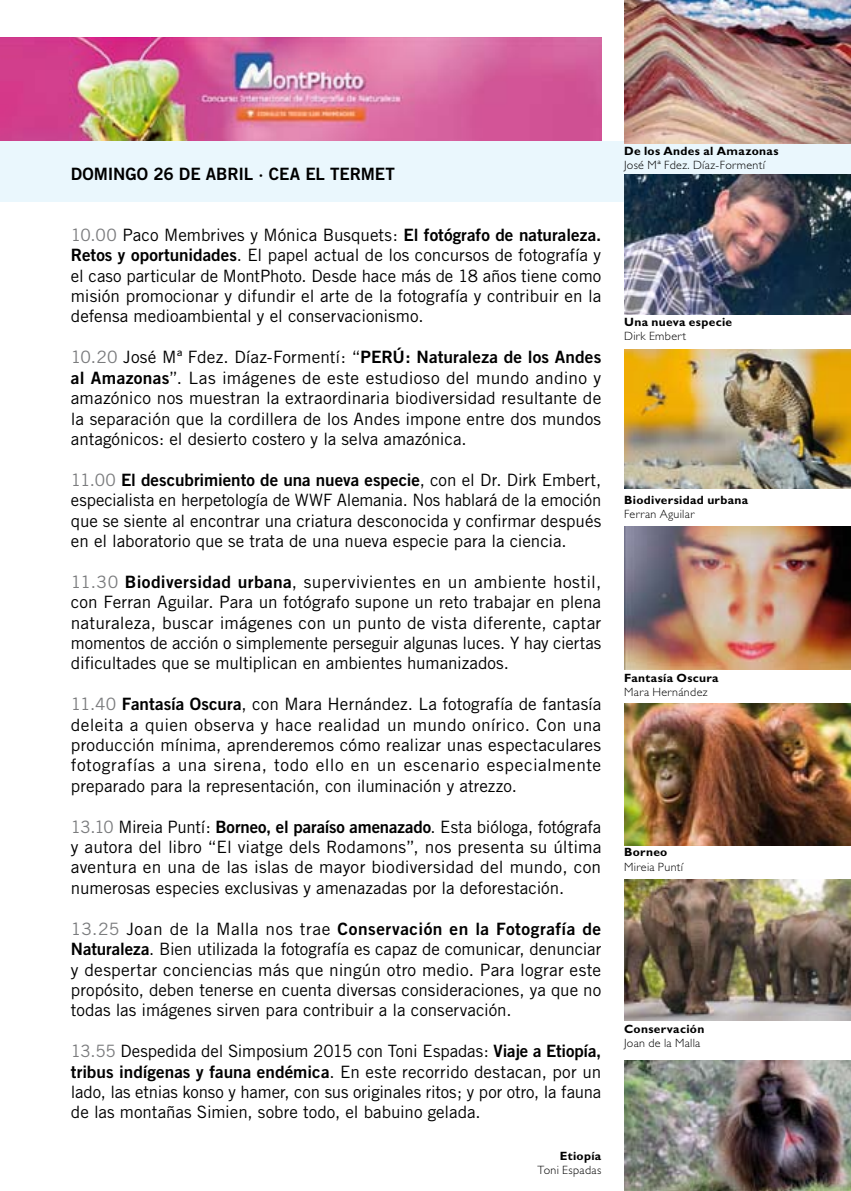
<style>
.page{position:relative;width:851px;height:1191px;background:#fff}
.page>*{position:absolute;margin:0;border:0;box-sizing:border-box;transform-origin:0 0}
.t1{font:17px/20.4px "Trade Gothic";color:#000;text-align:justify}
.t2{font:17px "Trade Gothic Bold Two";letter-spacing:.005em;color:#000}
.t3{font:17px "Trade Gothic Bold Two";letter-spacing:.03em;color:#000}
.t4{font:300 12px "Gill Sans";letter-spacing:.03em;color:#000}
.t5{font:700 12px "Gill Sans";letter-spacing:.03em;color:#000}
.s1{color:#7a7b7d}
.s2{font-family:"Trade Gothic Bold Two"}
.s3{font-family:"Trade Gothic";color:#7a7b7d}
.s4{font-family:"Trade Gothic"}
</style>
<div class="page">
<img style="left:0;top:38px;width:601px;height:103px">
<div style="left:0;top:141px;width:850px;height:60px;background:#eaf7fd"></div>
<img style="left:624px;top:703px;width:226px;height:142px">
<img style="left:624px;top:1060px;width:226px;height:131px">
<img style="left:624px;top:526px;width:226px;height:143px">
<img style="left:624px;top:0;width:226px;height:143px">
<img style="left:624px;top:879px;width:226px;height:141px">
<img style="left:624px;top:175px;width:226px;height:139px">
<img style="left:624px;top:349px;width:226px;height:139px">
<p class="t2" style="left:71px;top:163px;width:325px">DOMINGO 26 DE ABRIL · CEA EL TERMET</p>
<p class="t1" style="left:71px;top:224px;width:532px"><span class="s1">10.00</span> Paco Membrives y Mónica Busquets: <span class="s2">El fotógrafo de naturaleza.<br>Retos y oportunidades</span>. El papel actual de los concursos de fotografía y el caso particular de MontPhoto. Desde hace más de 18 años tiene como misión promocionar y difundir el arte de la fotografía y contribuir en la defensa medioambiental y el conservacionismo.</p>
<p class="t1" style="left:71px;top:347px;width:532px"><span class="s1">10.20</span> José Mª Fdez. Díaz-Formentí: “<span class="s2">PERÚ: Naturaleza de los Andes al Amazonas</span>”. Las imágenes de este estudioso del mundo andino y amazónico nos muestran la extraordinaria biodiversidad resultante de la separación que la cordillera de los Andes impone entre dos mundos antagónicos: el desierto costero y la selva amazónica.</p>
<p class="t2" style="left:71px;top:469px;width:532px"><span class="s3">11.00</span> El descubrimiento de una nueva especie<span class="s4">, con el Dr. Dirk Embert,</span></p>
<p class="t1" style="left:71px;top:489px;width:532px">especialista en herpetología de WWF Alemania. Nos hablará de la emoción que se siente al encontrar una criatura desconocida y confirmar después en el laboratorio que se trata de una nueva especie para la ciencia.</p>
<p class="t1" style="left:71px;top:571px;width:532px"><span class="s1">11.30</span> <span class="s2">Biodiversidad urbana</span>, supervivientes en un ambiente hostil, con Ferran Aguilar. Para un fotógrafo supone un reto trabajar en plena naturaleza, buscar imágenes con un punto de vista diferente, captar momentos de acción o simplemente perseguir algunas luces. Y hay ciertas dificultades que se multiplican en ambientes humanizados.</p>
<p class="t1" style="left:71px;top:693px;width:531px"><span class="s1">11.40</span> <span class="s2">Fantasía Oscura</span>, con Mara Hernández. La fotografía de fantasía deleita a quien observa y hace realidad un mundo onírico. Con una producción mínima, aprenderemos cómo realizar unas espectaculares fotografías a una sirena, todo ello en un escenario especialmente preparado para la representación, con iluminación y atrezzo.</p>
<p class="t1" style="left:71px;top:816px;width:532px"><span class="s1">13.10</span> Mireia Puntí: <span class="s2">Borneo, el paraíso amenazado</span>. Esta bióloga, fotógrafa y autora del libro “El viatge dels Rodamons”, nos presenta su última aventura en una de las islas de mayor biodiversidad del mundo, con numerosas especies exclusivas y amenazadas por la deforestación.</p>
<p class="t3" style="left:71px;top:918px;width:531px"><span class="s3">13.25</span> <span class="s4">Joan de la Malla nos trae</span> Conservación en la Fotografía de</p>
<p class="t1" style="left:71px;top:938px;width:532px"><span class="s2">Naturaleza</span>. Bien utilizada la fotografía es capaz de comunicar, denunciar y despertar conciencias más que ningún otro medio. Para lograr este propósito, deben tenerse en cuenta diversas consideraciones, ya que no todas las imágenes sirven para contribuir a la conservación.</p>
<p class="t1" style="left:71px;top:1040px;width:532px"><span class="s1">13.55</span> Despedida del Simposium 2015 con Toni Espadas: <span class="s2">Viaje a Etiopía, tribus indígenas y fauna endémica</span>. En este recorrido destacan, por un lado, las etnias konso y hamer, con sus originales ritos; y por otro, la fauna de las montañas Simien, sobre todo, el babuino gelada.</p>
<p class="t5" style="left:559px;top:1148px;width:43px">Etiopía</p>
<p class="t4" style="left:537px;top:1163px;width:65px">Toni Espadas</p>
<p class="t5" style="left:624px;top:143px;width:156px">De los Andes al Amazonas</p>
<p class="t4" style="left:624px;top:158px;width:142px">José Mª Fdez. Díaz-Formentí</p>
<p class="t5" style="left:624px;top:315px;width:110px">Una nueva especie</p>
<p class="t4" style="left:624px;top:329px;width:64px">Dirk Embert</p>
<p class="t5" style="left:624px;top:492px;width:126px">Biodiversidad urbana</p>
<p class="t4" style="left:624px;top:507px;width:72px">Ferran Aguilar</p>
<p class="t5" style="left:624px;top:670px;width:96px">Fantasía Oscura</p>
<p class="t4" style="left:624px;top:685px;width:85px">Mara Hernández</p>
<p class="t5" style="left:624px;top:845px;width:45px">Borneo</p>
<p class="t4" style="left:624px;top:860px;width:61px">Mireia Puntí</p>
<p class="t5" style="left:624px;top:1021px;width:82px">Conservación</p>
<p class="t4" style="left:624px;top:1036px;width:78px">Joan de la Malla</p>
</div>
